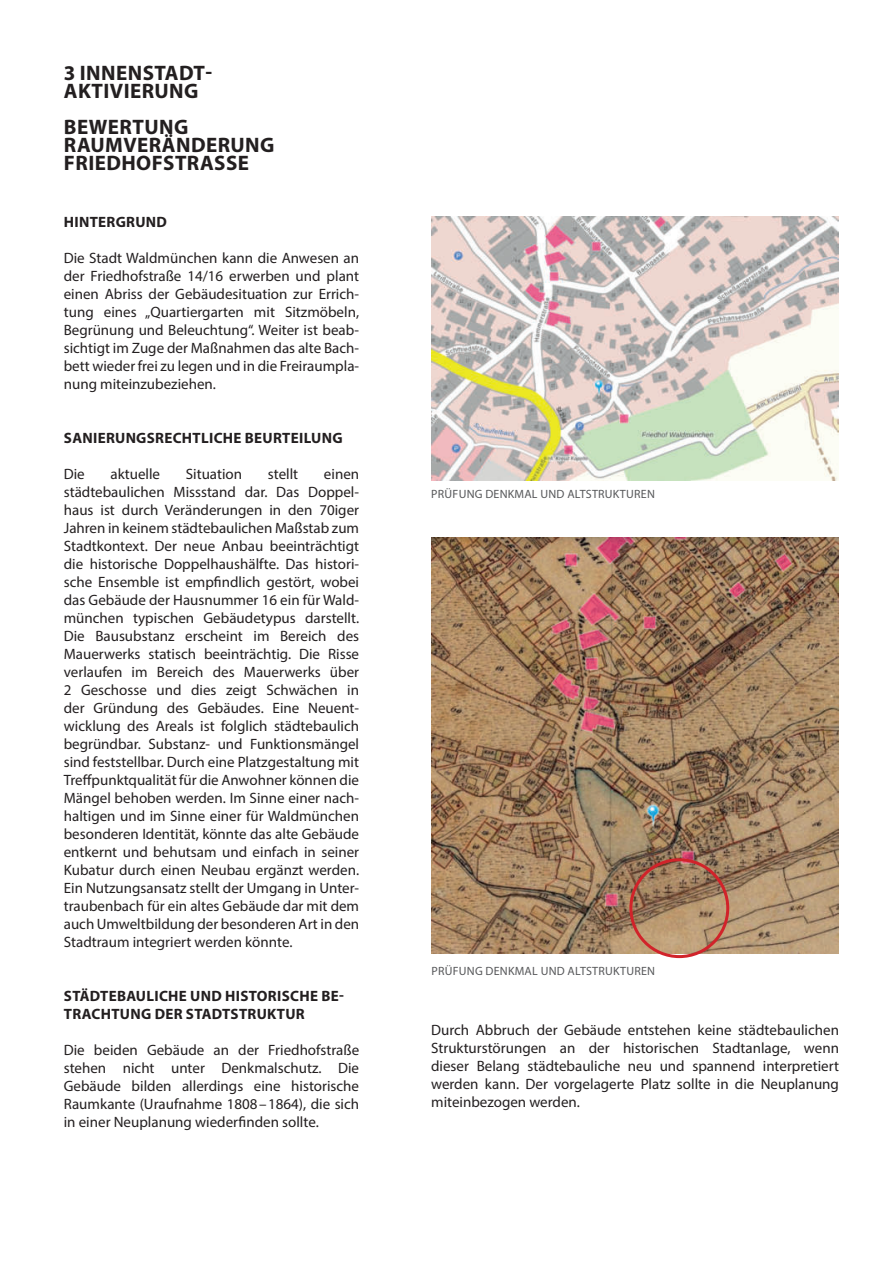
<style>
.page{position:relative;width:893px;height:1263px;background:#fff}
.page>*{position:absolute;margin:0;border:0;box-sizing:border-box;transform-origin:0 0}
.t1{font:700 21px/18px "Myriad Pro";letter-spacing:.02em;color:#231f20}
.t2{font:15px/18px "Myriad Pro";color:#231f20;text-align:justify}
.t3{font:700 15px/18px "Myriad Pro";letter-spacing:.02em;color:#231f20}
.t4{font:12px "Myriad Pro";letter-spacing:.02em;color:#57585a}
</style>
<div class="page">
<img style="left:431px;top:216px;width:408px;height:264px">
<img style="left:431px;top:538px;width:408px;height:415px">
<div style="left:629px;top:858px;width:100px;height:100px;border:3px solid #d1232a;border-radius:50%"></div>
<h1 class="t1" style="left:64px;top:64px;width:150px">3 INNENSTADT-<br>AKTIVIERUNG</h1>
<h1 class="t1" style="left:64px;top:118px;width:212px">BEWERTUNG<br>RAUMVERÄNDERUNG<br>FRIEDHOFSTRASSE</h1>
<p class="t3" style="left:64px;top:213px;width:105px">HINTERGRUND</p>
<p class="t2" style="left:64px;top:250px;width:297px">Die Stadt Waldmünchen kann die Anwesen an der Friedhofstraße 14/16 erwerben und plant einen Abriss der Gebäudesituation zur Errich&shy;tung eines „Quartiergarten mit Sitzmöbeln, Begrünung und Beleuchtung“. Weiter ist beab&shy;sichtigt im Zuge der Maßnahmen das alte Bach&shy;bett wieder frei zu legen und in die Freiraumpla&shy;nung miteinzubeziehen.</p>
<p class="t3" style="left:64px;top:429px;width:280px">SANIERUNGSRECHTLICHE BEURTEILUNG</p>
<p class="t2" style="left:64px;top:466px;width:23px">Die</p>
<p class="t2" style="left:111px;top:466px;width:51px">aktuelle</p>
<p class="t2" style="left:186px;top:466px;width:58px">Situation</p>
<p class="t2" style="left:268px;top:466px;width:32px">stellt</p>
<p class="t2" style="left:64px;top:466px;width:297px;text-indent:260px">einen städte baulichen Missstand dar. Das Doppel&shy;haus ist durch Veränderungen in den 70iger Jahren in keinem städtebaulichen Maßstab zum Stadtkontext. Der neue Anbau beeinträchtigt die historische Doppelhaushälfte. Das histori&shy;sche Ensemble ist empfindlich gestört, wobei das Gebäude der Hausnummer 16 ein für Wald&shy;münchen typischen Gebäudetypus darstellt.<br>Die Bausubstanz erscheint im Bereich des Mauerwerks statisch beeinträchtig. Die Risse verlaufen im Bereich des Mauerwerks über 2 Geschosse und dies zeigt Schwächen in der Gründung des Gebäudes. Eine Neuent&shy;wicklung des Areals ist folglich städtebaulich begründbar. Substanz- und Funktionsmängel sind feststellbar. Durch eine Platzgestaltung mit Treffpunktqualität für die Anwohner können die Mängel behoben werden. Im Sinne einer nach&shy;haltigen und im Sinne einer für Waldmünchen besonderen Identität, könnte das alte Gebäude entkernt und behutsam und einfach in seiner Kubatur durch einen Neubau ergänzt werden.<br>Ein Nutzungsansatz stellt der Umgang in Unter&shy;traubenbach für ein altes Gebäude dar mit dem auch Umweltbildung der besonderen Art in den Stadtraum integriert werden könnte.</p>
<p class="t3" style="left:64px;top:987px;width:281px">STÄDTEBAULICHE UND HISTORISCHE BE-<br>TRACHTUNG DER STADTSTRUKTUR</p>
<p class="t2" style="left:64px;top:1042px;width:297px">Die beiden Gebäude an der Friedhofstraße stehen nicht unter Denkmalschutz. Die Gebäude bilden allerdings eine historische Raumkante (Uraufnahme 1808–1864), die sich in einer Neuplanung wiederfinden sollte.</p>
<p class="t4" style="left:431px;top:488px;width:225px">PRÜFUNG DENKMAL UND ALTSTRUKTUREN</p>
<p class="t4" style="left:431px;top:965px;width:225px">PRÜFUNG DENKMAL UND ALTSTRUKTUREN</p>
<p class="t2" style="left:431px;top:1021px;width:409px">Durch Abbruch der Gebäude entstehen keine städtebaulichen Strukturstörungen an der historischen Stadtanlage, wenn dieser Belang städtebauliche neu und spannend interpretiert werden kann. Der vorgelagerte Platz sollte in die Neuplanung miteinbezogen werden.</p>
</div>
